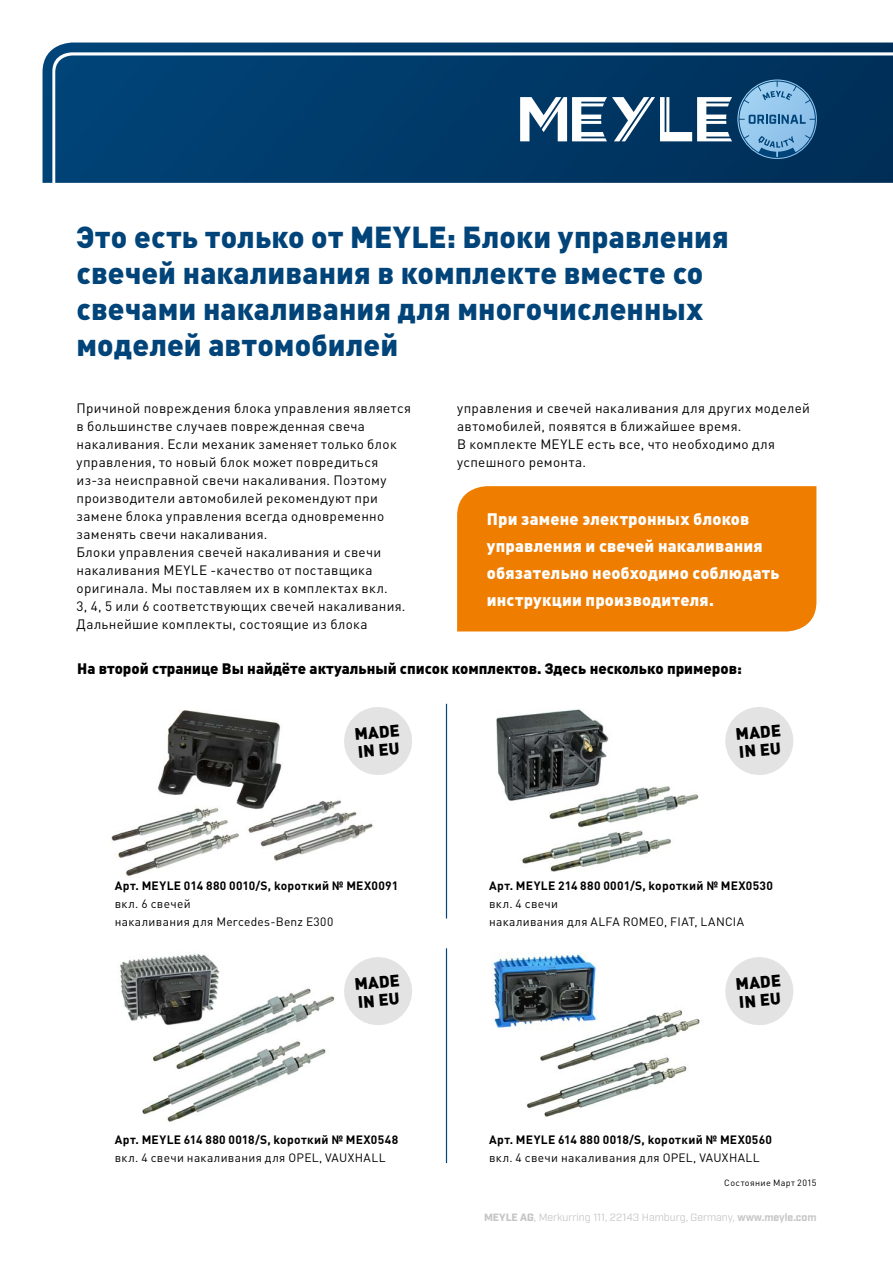
<style>
.page{position:relative;width:893px;height:1263px;background:#fff}
.page>*{position:absolute;margin:0;border:0;box-sizing:border-box;transform-origin:0 0}
.t1{font:900 30px/36px "DIN Pro";letter-spacing:.005em;color:#004479}
.t2{font:900 16.5px/27px "DIN Pro";letter-spacing:.01em;color:#fff}
.t3{font:900 16.5px/18px "DIN Pro";color:#000}
.t4{font:900 15px "DIN Pro";color:#000}
.t5{font:13.5px/18px "DIN Pro";letter-spacing:.025em;color:#000}
.t6{font:12px/18px "DIN Pro";letter-spacing:.03em;color:#000}
.t7{font:700 12px "DIN Pro";letter-spacing:.025em;color:#000}
.t8{font:10.5px "Industry Meyle";color:#c6c6c6}
.t9{font:9px "DIN Pro";letter-spacing:.04em;color:#000}
.s1{font-weight:900}
.s2{font-weight:700}
</style>
<div class="page">
<div style="left:457px;top:486px;width:359px;height:145px;background:#ef7d00"></div>
<svg style="left:43px;top:43px;width:850px;height:140px;background:#09416e"></svg>
<svg style="left:738px;top:81px;width:78px;height:77px;background:#6397c0"></svg>
<svg style="left:520px;top:97px;width:212px;height:44px"></svg>
<img style="left:111px;top:710px;width:262px;height:167px">
<img style="left:120px;top:954px;width:215px;height:168px">
<img style="left:496px;top:709px;width:203px;height:163px">
<img style="left:492px;top:953px;width:208px;height:164px">
<svg style="left:343px;top:707px;width:69px;height:69px"></svg>
<svg style="left:344px;top:957px;width:68px;height:68px"></svg>
<svg style="left:725px;top:707px;width:69px;height:68px"></svg>
<svg style="left:725px;top:957px;width:69px;height:68px"></svg>
<hr style="left:446px;top:948px;width:1px;height:215px;background:#004479">
<hr style="left:446px;top:704px;width:1px;height:214px;background:#004479">
<h1 class="t1" style="left:77px;top:217px;width:654px">Это есть только от MEYLE: Блоки управления свечей накаливания в комплекте вместе со свечами накаливания для многочисленных моделей автомобилей</h1>
<p class="t5" style="left:77px;top:398px;width:336px">Причиной повреждения блока управления является в большинстве случаев поврежденная свеча накаливания. Если механик заменяет только блок управления, то новый блок может повредиться из-за неисправной свечи накаливания. Поэтому производители автомобилей рекомендуют при замене блока управления всегда одновременно заменять свечи накаливания.<br>Блоки управления свечей накаливания и свечи накаливания MEYLE -качество от поставщика оригинала. Мы поставляем их в комплектах вкл.<br>3, 4, 5 или 6 соответствующих свечей накаливания.<br>Дальнейшие комплекты, состоящие из блока</p>
<p class="t5" style="left:457px;top:398px;width:354px">управления и свечей накаливания для других моделей автомобилей, появятся в ближайшее время.<br>В комплекте MEYLE есть все, что необходимо для успешного ремонта.</p>
<p class="t2" style="left:487px;top:504px;width:294px">При замене электронных блоков управления и свечей накаливания обязательно необходимо соблюдать инструкции производителя.</p>
<p class="t4" style="left:77px;top:656px;width:666px">На второй странице Вы найдёте актуальный список комплектов. Здесь несколько примеров:</p>
<p class="t3" style="left:354px;top:724px;width:47px;rotate:-5deg">MADE<br>IN EU</p>
<p class="t3" style="left:735px;top:724px;width:47px;rotate:-5deg">MADE<br>IN EU</p>
<p class="t7" style="left:115px;top:876px;width:285px">Арт. MEYLE 014 880 0010/S, kороткий № MEX0091</p>
<p class="t6" style="left:115px;top:894px;width:220px">вкл. 6 свечей<br>накаливания для Mercedes-Benz E300</p>
<p class="t7" style="left:489px;top:876px;width:285px">Арт. MEYLE 214 880 0001/S, kороткий № MEX0530</p>
<p class="t6" style="left:489px;top:894px;width:256px">вкл. 4 свечи<br>накаливания для ALFA ROMEO, FIAT, LANCIA</p>
<p class="t3" style="left:354px;top:974px;width:47px;rotate:-5deg">MADE<br>IN EU</p>
<p class="t3" style="left:735px;top:974px;width:47px;rotate:-5deg">MADE<br>IN EU</p>
<p class="t7" style="left:115px;top:1131px;width:285px">Арт. MEYLE 614 880 0018/S, kороткий № MEX0548</p>
<p class="t6" style="left:115px;top:1148px;width:272px">вкл. 4 свечи накаливания для OPEL, VAUXHALL</p>
<p class="t7" style="left:489px;top:1131px;width:285px">Арт. MEYLE 614 880 0018/S, kороткий № MEX0560</p>
<p class="t6" style="left:489px;top:1148px;width:272px">вкл. 4 свечи накаливания для OPEL, VAUXHALL</p>
<p class="t9" style="left:724px;top:1176px;width:94px">Состояние Март 2015</p>
<p class="t8" style="left:484px;top:1211px;width:334px"><span class="s1">MEYLE AG</span>, Merkurring 111, 22143 Hamburg, Germany, <span class="s2">www.meyle.com</span></p>
</div>
